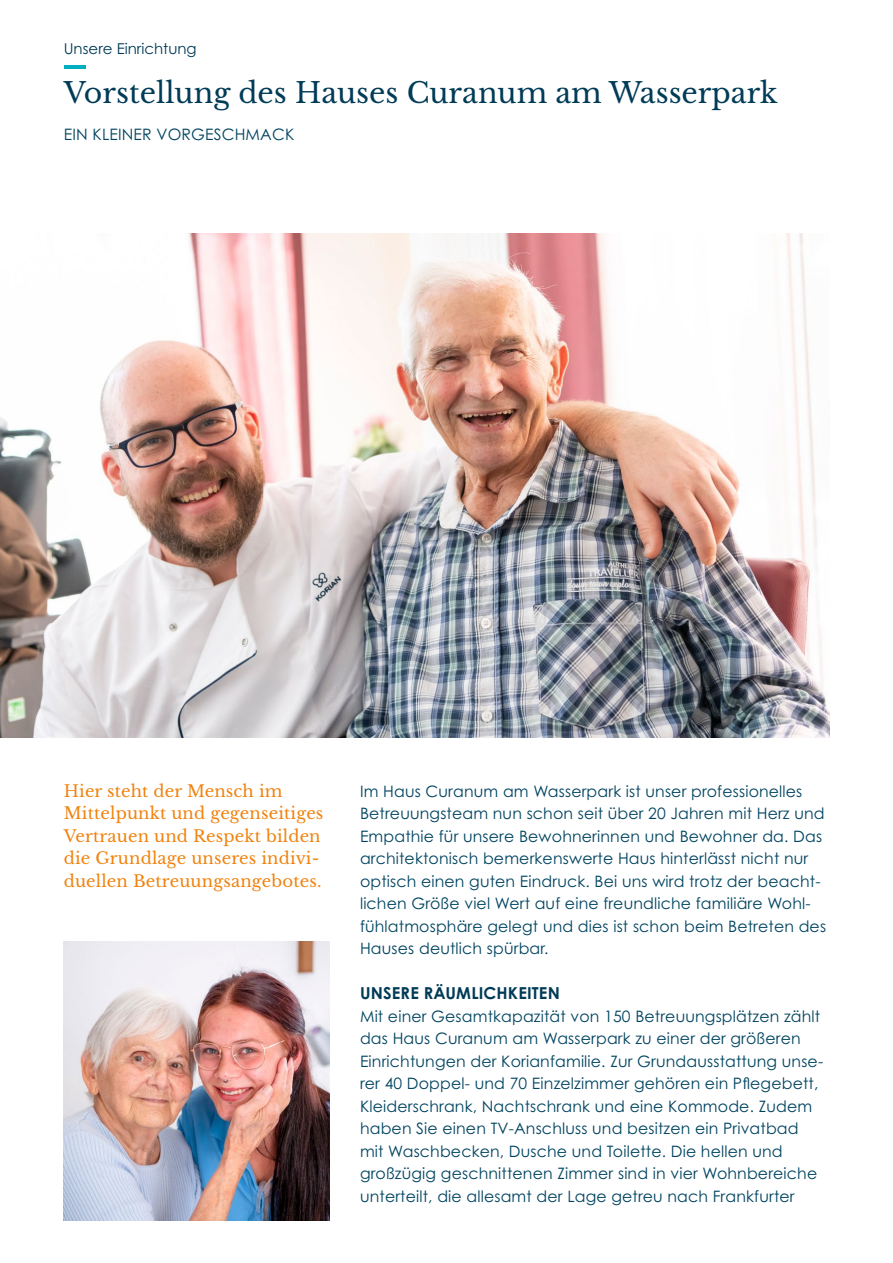
<style>
.page{position:relative;width:893px;height:1263px;background:#fff}
.page>*{position:absolute;margin:0;border:0;box-sizing:border-box;transform-origin:0 0}
.t1{font:28.5px "Libre Baskerville";color:#003b57}
.t2{font:16.5px/22.5px "Libre Baskerville";letter-spacing:.01em;color:#f0830f}
.t3{font:700 16.5px "Century Gothic Pro";letter-spacing:.01em;color:#003b57}
.t4{font:15.75px/22.5px "Century Gothic Pro";letter-spacing:.01em;color:#004460}
.t5{font:15px "Century Gothic Pro";color:#003b57}
</style>
<div class="page">
<hr style="left:892px;top:0;width:1px;height:1263px;background:#ece7dd">
<hr style="left:64px;top:65px;width:21px;height:4px;background:#00aec2">
<img style="left:0;top:234px;width:829px;height:504px">
<img style="left:64px;top:942px;width:266px;height:278px">
<p class="t5" style="left:64px;top:39px;width:134px">Unsere Einrichtung</p>
<h1 class="t1" style="left:64px;top:75px;width:715px">Vorstellung des Hauses Curanum am Wasserpark</h1>
<p class="t4" style="left:64px;top:123px;width:232px">EIN KLEINER VORGESCHMACK</p>
<p class="t2" style="left:64px;top:779px;width:261px">Hier steht der Mensch im<br>Mittelpunkt und gegenseitiges<br>Vertrauen und Respekt bilden die Grundlage unseres indivi&shy;duellen Betreuungsangebotes.</p>
<p class="t4" style="left:360px;top:779px;width:468px">Im Haus Curanum am Wasserpark ist unser professionelles Betreuungsteam nun schon seit über 20 Jahren mit Herz und Empathie für unsere Bewohnerinnen und Bewohner da. Das architektonisch bemerkenswerte Haus hinterlässt nicht nur optisch einen guten Eindruck. Bei uns wird trotz der beacht&shy;lichen Größe viel Wert auf eine freundliche familiäre Wohl&shy;fühlatmosphäre gelegt und dies ist schon beim Betreten des Hauses deutlich spürbar.</p>
<p class="t3" style="left:360px;top:983px;width:201px">UNSERE RÄUMLICHKEITEN</p>
<p class="t4" style="left:360px;top:1004px;width:465px">Mit einer Gesamtkapazität von 150 Betreuungsplätzen zählt das Haus Curanum am Wasserpark zu einer der größeren Einrichtungen der Korianfamilie. Zur Grundausstattung unse&shy;rer 40 Doppel- und 70 Einzelzimmer gehören ein Pflegebett, Kleiderschrank, Nachtschrank und eine Kommode. Zudem haben Sie einen TV-Anschluss und besitzen ein Privatbad mit Waschbecken, Dusche und Toilette. Die hellen und großzügig geschnittenen Zimmer sind in vier Wohnbereiche unterteilt, die allesamt der Lage getreu nach Frankfurter</p>
</div>
